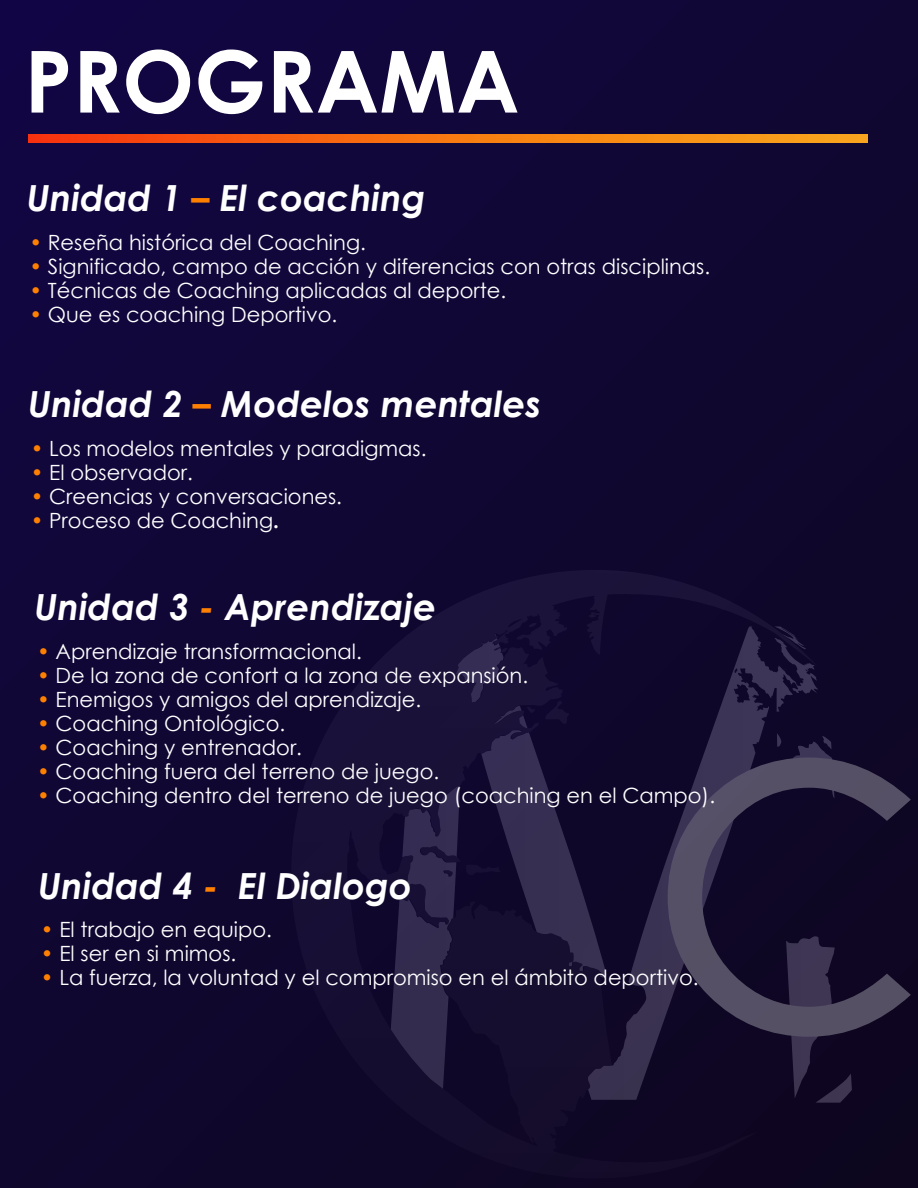
<style>
.page{position:relative;width:918px;height:1188px;background:#fff}
.page>*{position:absolute;margin:0;border:0;box-sizing:border-box;transform-origin:0 0}
.t1{font:700 85.65px "Century Gothic";color:#fff}
.t2{font:italic 700 36px "Century Gothic";color:#fff}
.t3{font:21px "Century Gothic";color:#fff}
.s1{color:#ff8001}
.s2{font-weight:700}
</style>
<div class="page">
<div style="left:0;top:0;width:918px;height:1188px;background:linear-gradient(to right,#12073a,#11082e)"></div>
<svg style="left:818px;top:1037px;width:34px;height:66px;background:#160e29"></svg>
<svg style="left:818px;top:733px;width:16px;height:25px"></svg>
<svg style="left:818px;top:758px;width:93px;height:279px;background:#1f1833"></svg>
<svg style="left:291px;top:570px;width:527px;height:608px;background:#1a1234"></svg>
<svg style="left:28px;top:135px;width:839px;height:7px;background:#f77213"></svg>
<h1 class="t1" style="left:25px;top:16px;width:497px">PROGRAMA</h1>
<h2 class="t2" style="left:27px;top:171px;width:400px">Unidad 1 <span class="s1">–</span> El coaching</h2>
<p class="t3" style="left:29px;top:228px;width:338px"><span class="s1">•</span> Reseña histórica del Coaching.</p>
<p class="t3" style="left:29px;top:252px;width:682px"><span class="s1">•</span> Significado, campo de acción y diferencias con otras disciplinas.</p>
<p class="t3" style="left:29px;top:276px;width:479px"><span class="s1">•</span> Técnicas de Coaching aplicadas al deporte.</p>
<p class="t3" style="left:29px;top:300px;width:309px"><span class="s1">•</span> Que es coaching Deportivo.</p>
<h2 class="t2" style="left:28px;top:377px;width:515px">Unidad 2 <span class="s1">–</span> Modelos mentales</h2>
<p class="t3" style="left:31px;top:434px;width:397px"><span class="s1">•</span> Los modelos mentales y paradigmas.</p>
<p class="t3" style="left:31px;top:458px;width:164px"><span class="s1">•</span> El observador.</p>
<p class="t3" style="left:31px;top:482px;width:313px"><span class="s1">•</span> Creencias y conversaciones.</p>
<p class="t3" style="left:31px;top:506px;width:250px"><span class="s1">•</span> Proceso de Coaching<span class="s2">.</span></p>
<h2 class="t2" style="left:34px;top:580px;width:403px">Unidad 3 <span class="s1">-</span> Aprendizaje</h2>
<p class="t3" style="left:37px;top:637px;width:326px"><span class="s1">•</span> Aprendizaje transformacional.</p>
<p class="t3" style="left:37px;top:661px;width:493px"><span class="s1">•</span> De la zona de confort a la zona de expansión.</p>
<p class="t3" style="left:37px;top:685px;width:386px"><span class="s1">•</span> Enemigos y amigos del aprendizaje.</p>
<p class="t3" style="left:37px;top:709px;width:250px"><span class="s1">•</span> Coaching Ontológico.</p>
<p class="t3" style="left:37px;top:733px;width:267px"><span class="s1">•</span> Coaching y entrenador.</p>
<p class="t3" style="left:37px;top:757px;width:404px"><span class="s1">•</span> Coaching fuera del terreno de juego.</p>
<p class="t3" style="left:37px;top:781px;width:680px"><span class="s1">•</span> Coaching dentro del terreno de juego (coaching en el Campo).</p>
<h2 class="t2" style="left:38px;top:858px;width:375px">Unidad 4 <span class="s1">-</span> El Dialogo</h2>
<p class="t3" style="left:41px;top:915px;width:233px"><span class="s1">•</span> El trabajo en equipo.</p>
<p class="t3" style="left:41px;top:939px;width:197px"><span class="s1">•</span> El ser en si mimos.</p>
<p class="t3" style="left:41px;top:963px;width:659px"><span class="s1">•</span> La fuerza, la voluntad y el compromiso en el ámbito deportivo.</p>
</div>
